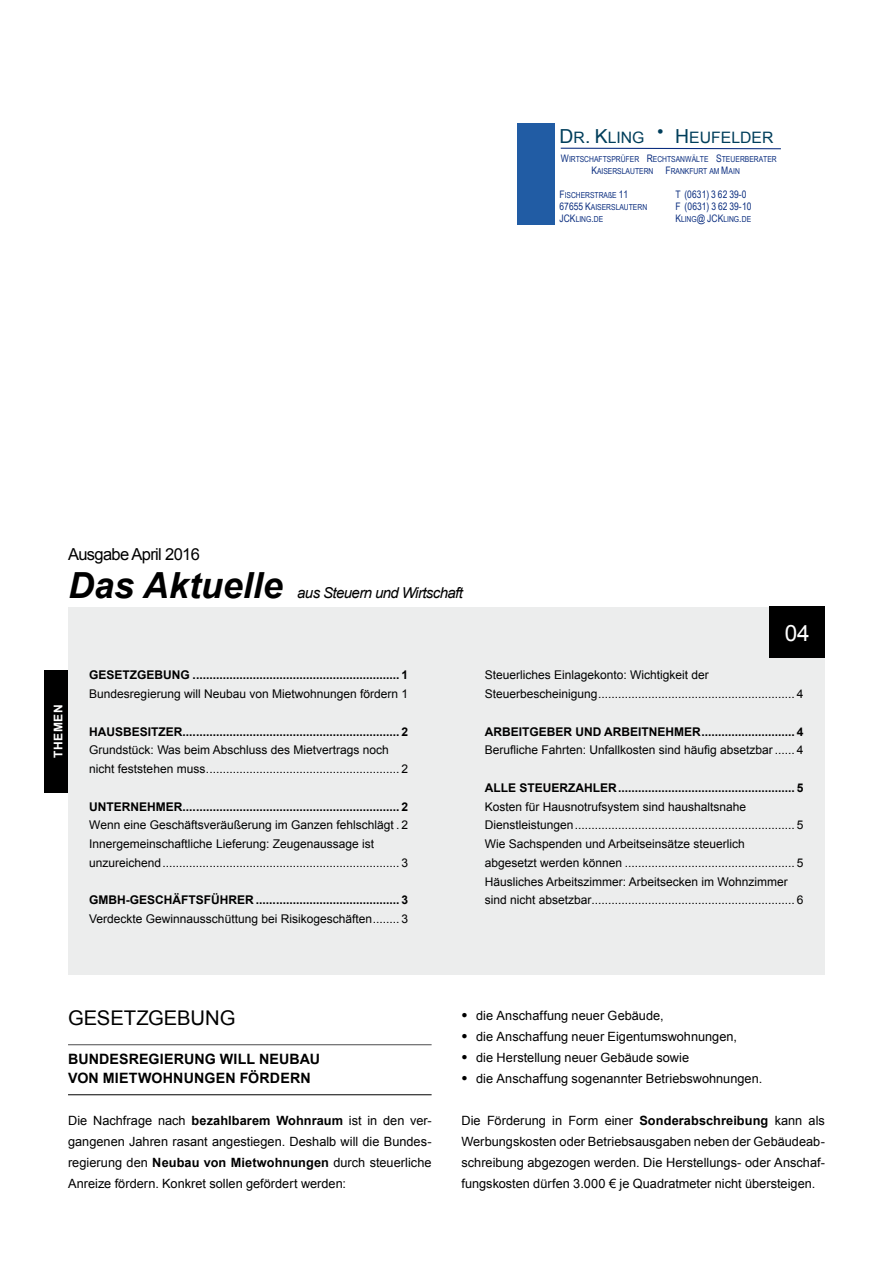
<style>
.page{position:relative;width:893px;height:1263px;background:#fff}
.page>*{position:absolute;margin:0;border:0;box-sizing:border-box;transform-origin:0 0}
.t1{font:italic 700 36px "Arial";color:#000}
.t2{font:22.5px "Arial";color:#fff}
.t3{font:20.25px "Arial";color:#000}
.t4{font:16.5px "Arial";letter-spacing:-.04em;color:#000}
.t5{font:15.75px "Arial";letter-spacing:.005em;color:#003e5b}
.t6{font:italic 15px "Arial";letter-spacing:-.04em;color:#000}
.t7{font:700 14.25px/19.5px "Arial";letter-spacing:.01em;color:#000}
.t8{font:12.75px/21px "Arial";color:#000;text-align:justify}
.t9{font:12px/18.8px "Arial";color:#000}
.t10{font:700 12px "Arial";color:#000}
.t11{font:700 12px "Arial";letter-spacing:.05em;color:#fff}
.t12{font:10.35px "Arial Narrow";letter-spacing:.015em;color:#0a2d7f}
.t13{font:8.25px/12px "Arial Narrow";color:#0a2d7f}
.s1{font-size:19.35px}
.s2{font-size:10.35px}
.s3{font-weight:700}
</style>
<div class="page">
<svg style="left:561px;top:148px;width:220px;height:1px"></svg>
<div style="left:517px;top:123px;width:37px;height:64px;background:#215ca4"></div>
<div style="left:517px;top:187px;width:37px;height:13px;background:#215ca4"></div>
<div style="left:517px;top:200px;width:37px;height:25px;background:#215ca4"></div>
<div style="left:68px;top:607px;width:757px;height:367px;background:#eceded"></div>
<hr style="left:68px;top:1044px;width:364px;height:1px;background:#4b4b4d">
<hr style="left:68px;top:1094px;width:364px;height:1px;background:#000">
<div style="left:770px;top:607px;width:55px;height:51px;background:#000"></div>
<div style="left:45px;top:670px;width:23px;height:122px;background:#000"></div>
<h3 class="t5" style="left:559px;top:127px;width:87px"><span class="s1">D</span>R<span class="s1">. K</span>LING</h3>
<h3 class="t5" style="left:675px;top:127px;width:100px"><span class="s1">H</span>EUFELDER</h3>
<p class="t13" style="left:591px;top:153px;width:187px;text-indent:-31px"><span class="s2">W</span>IRTSCHAFTSPRÜFER <span class="s2">R</span>ECHTSANWÄLTE <span class="s2">S</span>TEUERBERATER<br><span class="s2">K</span>AISERSLAUTERN <span class="s2">F</span>RANKFURT AM <span class="s2">M</span>AIN</p>
<p class="t13" style="left:559px;top:189px;width:70px"><span class="s2">F</span>ISCHERSTRAßE <span class="s2">11</span></p>
<p class="t12" style="left:675px;top:187px;width:73px">T (0631) 3 62 39-0</p>
<p class="t13" style="left:559px;top:201px;width:89px"><span class="s2">67655 K</span>AISERSLAUTERN</p>
<p class="t12" style="left:676px;top:199px;width:77px">F (0631) 3 62 39-10</p>
<p class="t13" style="left:559px;top:213px;width:45px"><span class="s2">JCK</span>LING<span class="s2">.</span>DE</p>
<p class="t13" style="left:675px;top:213px;width:77px"><span class="s2">K</span>LING<span class="s2">@ JCK</span>LING<span class="s2">.</span>DE</p>
<h3 class="t4" style="left:68px;top:544px;width:133px">Ausgabe April 2016</h3>
<h1 class="t1" style="left:68px;top:561px;width:216px">Das Aktuelle</h1>
<p class="t6" style="left:297px;top:583px;width:167px">aus Steuern und Wirtschaft</p>
<p class="t11" style="left:50px;top:758px;width:55px;rotate:-90deg">THEMEN</p>
<p class="t10" style="left:89px;top:667px;width:320px">GESETZGEBUNG .............................................................. 1</p>
<p class="t9" style="left:89px;top:685px;width:320px">Bundesregierung will Neubau von Mietwohnungen fördern 1</p>
<p class="t10" style="left:89px;top:723px;width:320px">HAUSBESITZER................................................................. 2</p>
<p class="t9" style="left:89px;top:741px;width:320px">Grundstück: Was beim Abschluss des Mietvertrags noch nicht feststehen muss.......................................................... 2</p>
<p class="t10" style="left:89px;top:798px;width:320px">UNTERNEHMER................................................................. 2</p>
<p class="t9" style="left:89px;top:816px;width:320px">Wenn eine Geschäftsveräußerung im Ganzen fehlschlägt . 2<br>Innergemeinschaftliche Lieferung: Zeugenaussage ist unzureichend....................................................................... 3</p>
<p class="t10" style="left:89px;top:892px;width:320px">GMBH-GESCHÄFTSFÜHRER ........................................... 3</p>
<p class="t9" style="left:89px;top:910px;width:320px">Verdeckte Gewinnausschüttung bei Risikogeschäften........ 3</p>
<h2 class="t2" style="left:785px;top:618px;width:27px">04</h2>
<p class="t9" style="left:485px;top:666px;width:320px">Steuerliches Einlagekonto: Wichtigkeit der<br>Steuerbescheinigung........................................................... 4</p>
<p class="t10" style="left:485px;top:723px;width:320px">ARBEITGEBER UND ARBEITNEHMER............................ 4</p>
<p class="t9" style="left:485px;top:741px;width:320px">Berufliche Fahrten: Unfallkosten sind häufig absetzbar ...... 4</p>
<p class="t10" style="left:485px;top:780px;width:320px">ALLE STEUERZAHLER..................................................... 5</p>
<p class="t9" style="left:485px;top:797px;width:320px">Kosten für Hausnotrufsystem sind haushaltsnahe Dienstleistungen.................................................................. 5<br>Wie Sachspenden und Arbeitseinsätze steuerlich<br>abgesetzt werden können ................................................... 5<br>Häusliches Arbeitszimmer: Arbeitsecken im Wohnzimmer sind nicht absetzbar............................................................. 6</p>
<h3 class="t3" style="left:68px;top:1005px;width:169px">GESETZGEBUNG</h3>
<p class="t7" style="left:68px;top:1049px;width:254px">BUNDESREGIERUNG WILL NEUBAU<br>VON MIETWOHNUNGEN FÖRDERN</p>
<p class="t8" style="left:68px;top:1110px;width:365px">Die Nachfrage nach <span class="s3">bezahlbarem Wohnraum</span> ist in den ver&shy;gangenen Jahren rasant angestiegen. Deshalb will die Bundes&shy;regierung den <span class="s3">Neubau von Mietwohnungen</span> durch steuerliche Anreize fördern. Konkret sollen gefördert werden:</p>
<p class="t8" style="left:461px;top:1005px;width:204px"><sup>●</sup> die Anschaffung neuer Gebäude,</p>
<p class="t8" style="left:461px;top:1026px;width:277px"><sup>●</sup> die Anschaffung neuer Eigentumswohnungen,</p>
<p class="t8" style="left:461px;top:1047px;width:229px"><sup>●</sup> die Herstellung neuer Gebäude sowie</p>
<p class="t8" style="left:461px;top:1068px;width:302px"><sup>●</sup> die Anschaffung sogenannter Betriebswohnungen.</p>
<p class="t8" style="left:461px;top:1110px;width:365px">Die Förderung in Form einer <span class="s3">Sonderabschreibung</span> kann als Werbungskosten oder Betriebsausgaben neben der Gebäudeab&shy;schreibung abgezogen werden. Die Herstellungs- oder Anschaf&shy;fungskosten dürfen 3.000 € je Quadratmeter nicht übersteigen.</p>
</div>
